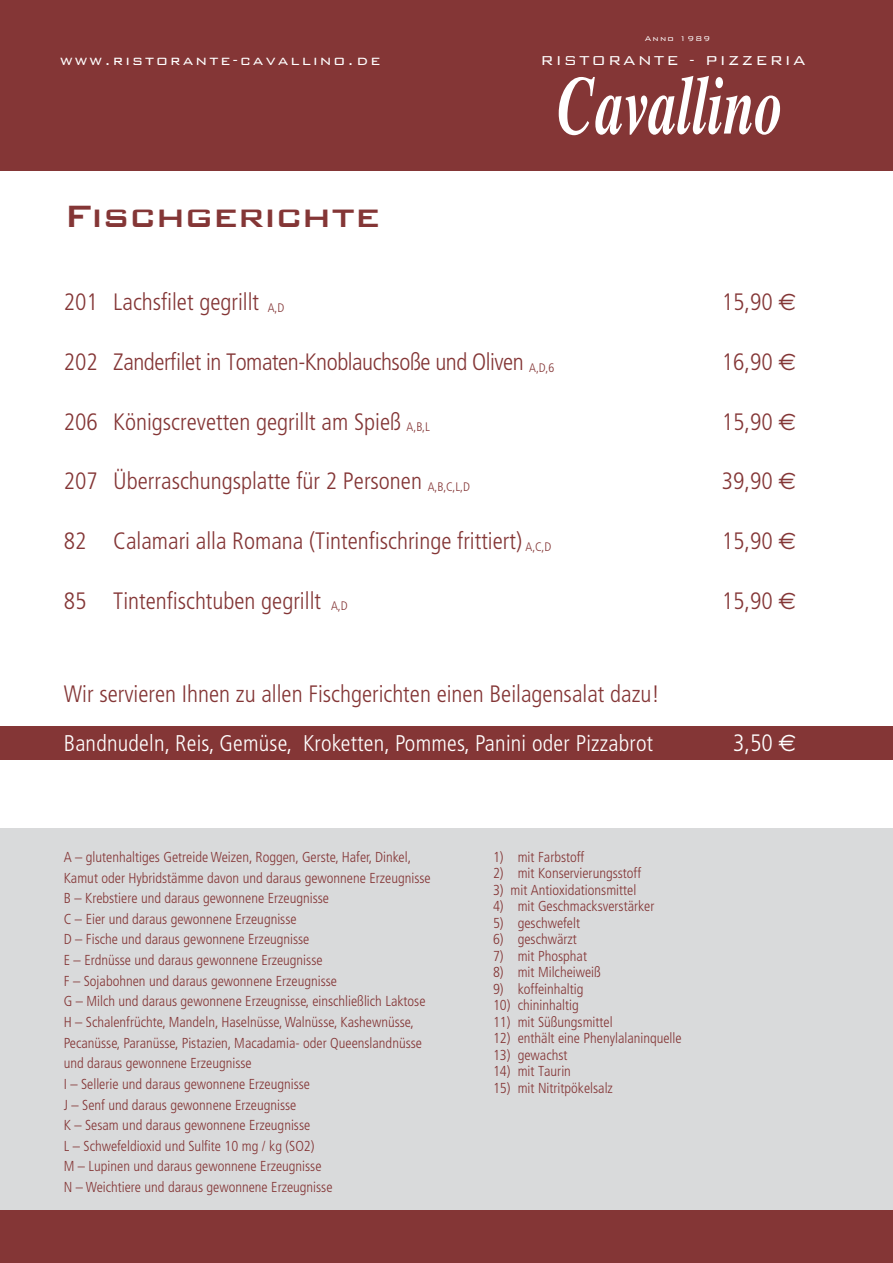
<style>
.page{position:relative;width:893px;height:1263px;background:#fff}
.page>*{position:absolute;margin:0;border:0;box-sizing:border-box;transform-origin:0 0}
.t1{font:500 41.25px "Bank Gothic";letter-spacing:-.01em;color:#843636}
.t2{font:300 condensed 23.7px "Frutiger";color:#843636}
.t3{font:300 condensed 23.7px "Frutiger";letter-spacing:-.02em;color:#843636}
.t4{font:300 condensed 23.7px "Frutiger";color:#fff}
.t5{font:300 condensed 22.65px "Frutiger";letter-spacing:.01em;color:#fff}
.t6{font:300 17.1px "Bank Gothic";letter-spacing:.12em;color:#fff}
.t7{font:300 condensed 14.4px/20.7px "Frutiger";color:#843636}
.t8{font:300 condensed 12.3px "Frutiger";color:#843636}
.t9{font:300 9.15px "Bank Gothic";letter-spacing:.12em;color:#fff}
.s1{font-family:"Euro Sans";font-weight:400;font-stretch:normal}
</style>
<div class="page">
<div style="left:0;top:828px;width:893px;height:382px;background:#d9dadb"></div>
<div style="left:0;top:0;width:893px;height:170px;background:#843636"></div>
<svg style="left:559px;top:76px;width:221px;height:59px"></svg>
<div style="left:0;top:1210px;width:893px;height:53px;background:#843636"></div>
<div style="left:0;top:726px;width:893px;height:33px;background:#843636"></div>
<p class="t6" style="left:60px;top:47px;width:322px">www.ristorante-cavallino.de</p>
<h1 class="t1" style="left:64px;top:185px;width:318px">Fischgerichte</h1>
<p class="t9" style="left:645px;top:32px;width:67px">Anno 1989</p>
<p class="t6" style="left:541px;top:47px;width:266px">RISTORANTE - PIZZERIA</p>
<h2 class="t2" style="left:64px;top:288px;width:197px">201 Lachsfilet gegrillt</h2>
<h2 class="t2" style="left:722px;top:288px;width:76px">15,90 <span class="s1">€</span></h2>
<h2 class="t3" style="left:64px;top:348px;width:462px">202 Zanderfilet in Tomaten-Knoblauchsoße und Oliven</h2>
<h2 class="t2" style="left:722px;top:348px;width:76px">16,90 <span class="s1">€</span></h2>
<h2 class="t2" style="left:64px;top:408px;width:339px">206 Königscrevetten gegrillt am Spieß</h2>
<h2 class="t2" style="left:722px;top:408px;width:76px">15,90 <span class="s1">€</span></h2>
<h2 class="t2" style="left:64px;top:468px;width:360px">207 Überraschungsplatte für 2 Personen</h2>
<h2 class="t2" style="left:722px;top:468px;width:76px">39,90 <span class="s1">€</span></h2>
<h2 class="t2" style="left:64px;top:528px;width:460px">82 Calamari alla Romana (Tintenfischringe frittiert)</h2>
<h2 class="t2" style="left:722px;top:528px;width:76px">15,90 <span class="s1">€</span></h2>
<h2 class="t2" style="left:64px;top:587px;width:259px">85 Tintenfischtuben gegrillt</h2>
<h2 class="t2" style="left:722px;top:587px;width:76px">15,90 <span class="s1">€</span></h2>
<p class="t8" style="left:268px;top:300px;width:18px">A,D</p>
<p class="t8" style="left:529px;top:361px;width:27px">A,D,6</p>
<p class="t8" style="left:407px;top:420px;width:25px">A,B,L</p>
<p class="t8" style="left:428px;top:479px;width:44px">A,B,C,L,D</p>
<p class="t8" style="left:525px;top:540px;width:27px">A,C,D</p>
<p class="t8" style="left:331px;top:599px;width:18px">A,D</p>
<h2 class="t2" style="left:64px;top:680px;width:597px">Wir servieren Ihnen zu allen Fischgerichten einen Beilagensalat dazu!</h2>
<h3 class="t5" style="left:64px;top:730px;width:591px">Bandnudeln, Reis, Gemüse, Kroketten, Pommes, Panini oder Pizzabrot</h3>
<h2 class="t4" style="left:733px;top:729px;width:65px">3,50 <span class="s1">€</span></h2>
<p class="t7" style="left:64px;top:847px;width:368px">A – glutenhaltiges Getreide Weizen, Roggen, Gerste, Hafer, Dinkel, Kamut oder Hybridstämme davon und daraus gewonnene Erzeugnisse B – Krebstiere und daraus gewonnene Erzeugnisse<br>C – Eier und daraus gewonnene Erzeugnisse<br>D – Fische und daraus gewonnene Erzeugnisse<br>E – Erdnüsse und daraus gewonnene Erzeugnisse<br>F – Sojabohnen und daraus gewonnene Erzeugnisse<br>G – Milch und daraus gewonnene Erzeugnisse, einschließlich Laktose H – Schalenfrüchte, Mandeln, Haselnüsse, Walnüsse, Kashewnüsse, Pecanüsse, Paranüsse, Pistazien, Macadamia- oder Queenslandnüsse und daraus gewonnene Erzeugnisse<br>I – Sellerie und daraus gewonnene Erzeugnisse<br>J – Senf und daraus gewonnene Erzeugnisse<br>K – Sesam und daraus gewonnene Erzeugnisse<br>L – Schwefeldioxid und Sulfite 10 mg / kg (SO2)<br>M – Lupinen und daraus gewonnene Erzeugnisse<br>N – Weichtiere und daraus gewonnene Erzeugnisse</p>
<p class="t7" style="left:493px;top:847px;width:93px">1) mit Farbstoff</p>
<p class="t7" style="left:493px;top:863px;width:150px">2) mit Konservierungsstoff</p>
<p class="t7" style="left:493px;top:880px;width:145px">3) mit Antioxidationsmittel</p>
<p class="t7" style="left:493px;top:896px;width:163px">4) mit Geschmacksverstärker</p>
<p class="t7" style="left:493px;top:913px;width:89px">5) geschwefelt</p>
<p class="t7" style="left:493px;top:929px;width:85px">6) geschwärzt</p>
<p class="t7" style="left:493px;top:946px;width:96px">7) mit Phosphat</p>
<p class="t7" style="left:493px;top:962px;width:109px">8) mit Milcheiweiß</p>
<p class="t7" style="left:493px;top:979px;width:92px">9) koffeinhaltig</p>
<p class="t7" style="left:493px;top:995px;width:87px">10) chininhaltig</p>
<p class="t7" style="left:493px;top:1012px;width:121px">11) mit Süßungsmittel</p>
<p class="t7" style="left:493px;top:1028px;width:190px">12) enthält eine Phenylalaninquelle</p>
<p class="t7" style="left:493px;top:1045px;width:76px">13) gewachst</p>
<p class="t7" style="left:493px;top:1061px;width:79px">14) mit Taurin</p>
<p class="t7" style="left:493px;top:1078px;width:121px">15) mit Nitritpökelsalz</p>
</div>
